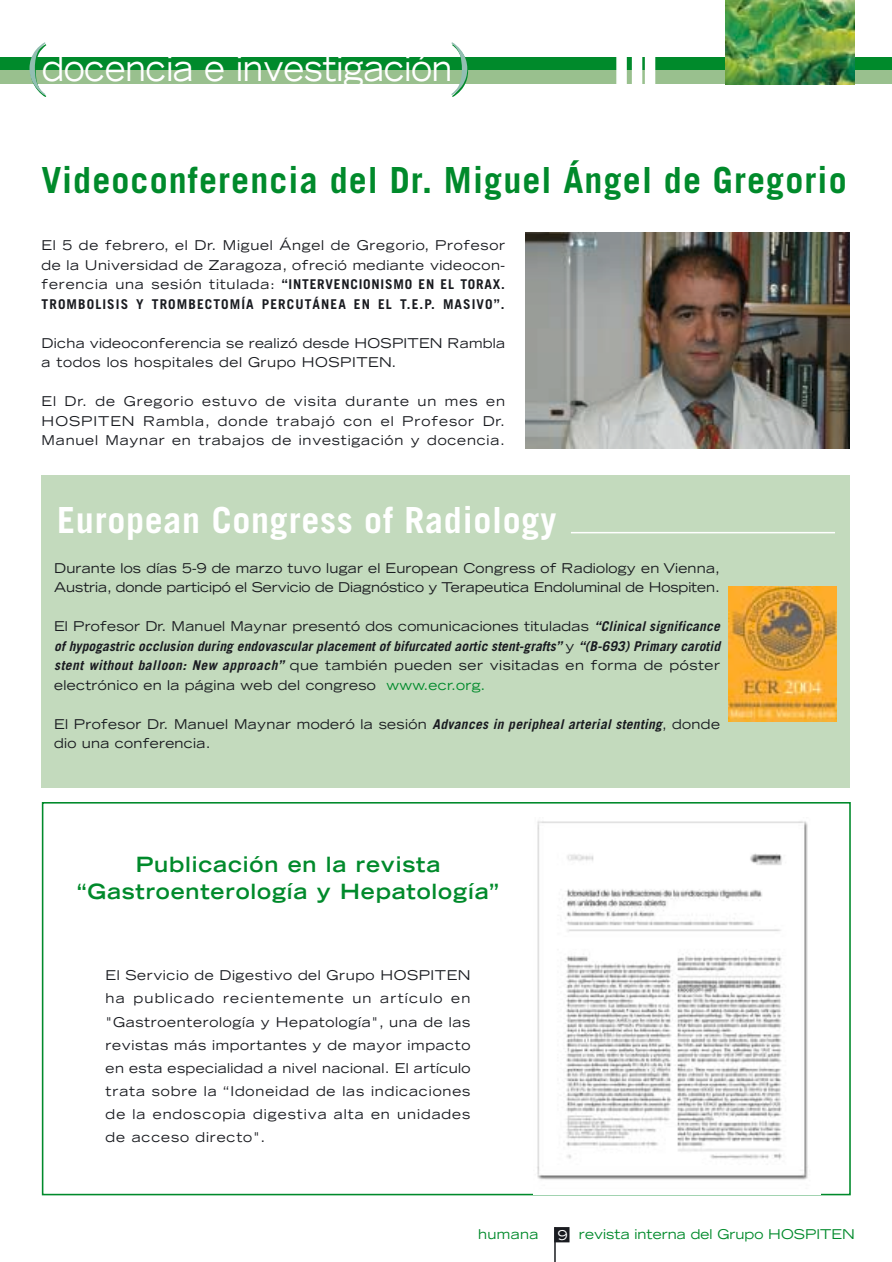
<style>
.page{position:relative;width:892px;height:1262px;background:#fff}
.page>*{position:absolute;margin:0;border:0;box-sizing:border-box;transform-origin:0 0}
.t1{font:61.95px "Times";color:#92beb2}
.t2{font:700 36px "Trade Gothic";letter-spacing:.03em;color:#008a2b}
.t3{font:700 36px "Trade Gothic";letter-spacing:.02em;color:#fff}
.t4{font:expanded 36px "Trade Gothic LH";color:#fff;scale:.85 1}
.t5{font:700 expanded 21px/27px "Trade Gothic LH";letter-spacing:.04em;color:#008a2b;text-align:center}
.t6{font:expanded 13.5px/23.1px "Trade Gothic LH";letter-spacing:.02em;color:#191b20}
.t7{font:expanded 13.5px/19.5px "Trade Gothic LH";letter-spacing:-.005em;color:#191b20}
.t8{font:700 13.5px/19.5px "Trade Gothic";letter-spacing:.08em;color:#191b20}
.t9{font:italic 700 13.5px "Trade Gothic";color:#191b20}
.t10{font:expanded 13.5px "Trade Gothic LH";letter-spacing:.005em;color:#008a2b}
.s1{font-family:"Trade Gothic LH";font-weight:400;font-stretch:expanded}
.s2{font-family:"Trade Gothic";font-weight:700;font-style:italic;font-stretch:normal}
.s3{font-family:"Trade Gothic LH";font-weight:400;font-style:normal;font-stretch:expanded}
.s4{color:#008a2b}
.s5{font-family:"Trade Gothic";font-stretch:normal}
.s6{color:#fff}
</style>
<div class="page">
<div style="left:42px;top:802px;width:808px;height:393px;border:2px solid #008a2b"></div>
<div style="left:42px;top:475px;width:808px;height:312px;background:#c3dabd"></div>
<div style="left:0;top:57px;width:892px;height:16px;background:#008a2b"></div>
<div style="left:0;top:71px;width:892px;height:13px;background:#99c08e"></div>
<img style="left:725px;top:0;width:129px;height:85px">
<div style="left:554px;top:1226px;width:15px;height:16px;background:#191b20;border:2px solid #191b20"></div>
<hr style="left:554px;top:1226px;width:1px;height:35px;background:#191b20">
<div style="left:616px;top:51px;width:10px;height:50px;background:#fff"></div>
<div style="left:632px;top:51px;width:10px;height:50px;background:#fff"></div>
<div style="left:645px;top:51px;width:10px;height:50px;background:#fff"></div>
<img style="left:526px;top:232px;width:324px;height:216px">
<img style="left:728px;top:586px;width:108px;height:135px">
<hr style="left:571px;top:532px;width:264px;height:1px;background:#fff">
<img style="left:533px;top:821px;width:287px;height:373px">
<h1 class="t1" style="left:27px;top:41px;width:22px">(</h1>
<h1 class="t1" style="left:449px;top:41px;width:22px">)</h1>
<h2 class="t4" style="left:42px;top:55px;width:484px">docencia e investigación</h2>
<h2 class="t2" style="left:42px;top:167px;width:806px">Videoconferencia del Dr. Miguel Ángel de Gregorio</h2>
<p class="t6" style="left:42px;top:236px;width:465px;line-height:19.5px">El 5 de febrero, el Dr. Miguel Ángel de Gregorio, Profesor de la Universidad de Zaragoza, ofreció mediante videocon-</p>
<p class="t8" style="left:42px;top:276px;width:464px"><span class="s1">ferencia una sesión titulada:</span> “INTERVENCIONISMO EN EL TORAX.<br>TROMBOLISIS Y TROMBECTOMÍA PERCUTÁNEA EN EL T.E.P. MASIVO”.</p>
<p class="t6" style="left:42px;top:334px;width:465px;line-height:19.5px">Dicha videoconferencia se realizó desde HOSPITEN Rambla a todos los hospitales del Grupo HOSPITEN.</p>
<p class="t6" style="left:42px;top:392px;width:465px;line-height:19.5px;text-align:justify">El Dr. de Gregorio estuvo de visita durante un mes en HOSPITEN Rambla, donde trabajó con el Profesor Dr.<br>Manuel Maynar en trabajos de investigación y docencia.</p>
<h2 class="t3" style="left:57px;top:507px;width:500px">European Congress of Radiology</h2>
<p class="t7" style="left:54px;top:559px;width:667px">Durante los días 5-9 de marzo tuvo lugar el European Congress of Radiology en Vienna,<br>Austria, donde participó el Servicio de Diagnóstico y Terapeutica Endoluminal de Hospiten.</p>
<p class="t6" style="left:54px;top:616px;width:670px">El Profesor Dr. Manuel Maynar presentó dos comunicaciones tituladas <span class="s2">“Clinical significance</span></p>
<p class="t9" style="left:54px;top:641px;width:670px">of hypogastric occlusion during endovascular placement of bifurcated aortic stent-grafts” <span class="s3">y</span> “(B-693) Primary carotid</p>
<p class="t6" style="left:54px;top:657px;width:667px;line-height:19.5px"><span class="s2">stent without balloon: New approach”</span> que también pueden ser visitadas en forma de póster electrónico en la página web del congreso <span class="s4">www.ecr.org.</span></p>
<p class="t6" style="left:54px;top:715px;width:667px;line-height:19.5px">El Profesor Dr. Manuel Maynar moderó la sesión <span class="s2">Advances in peripheal arterial stenting</span><span class="s5">,</span> donde dio una conferencia.</p>
<h3 class="t5" style="left:77px;top:852px;width:423px">Publicación en la revista “Gastroenterología y Hepatología”</h3>
<p class="t6" style="left:106px;top:964px;width:366px;text-align:justify">El Servicio de Digestivo del Grupo HOSPITEN ha publicado recientemente un artículo en "Gastroenterología y Hepatología", una de las revistas más importantes y de mayor impacto en esta especialidad a nivel nacional. El artículo trata sobre la “Idoneidad de las indicaciones de la endoscopia digestiva alta en unidades de acceso directo".</p>
<p class="t10" style="left:478px;top:1229px;width:62px">humana</p>
<p class="t10" style="left:558px;top:1229px;width:298px"><span class="s6">9</span> revista interna del Grupo HOSPITEN</p>
</div>
